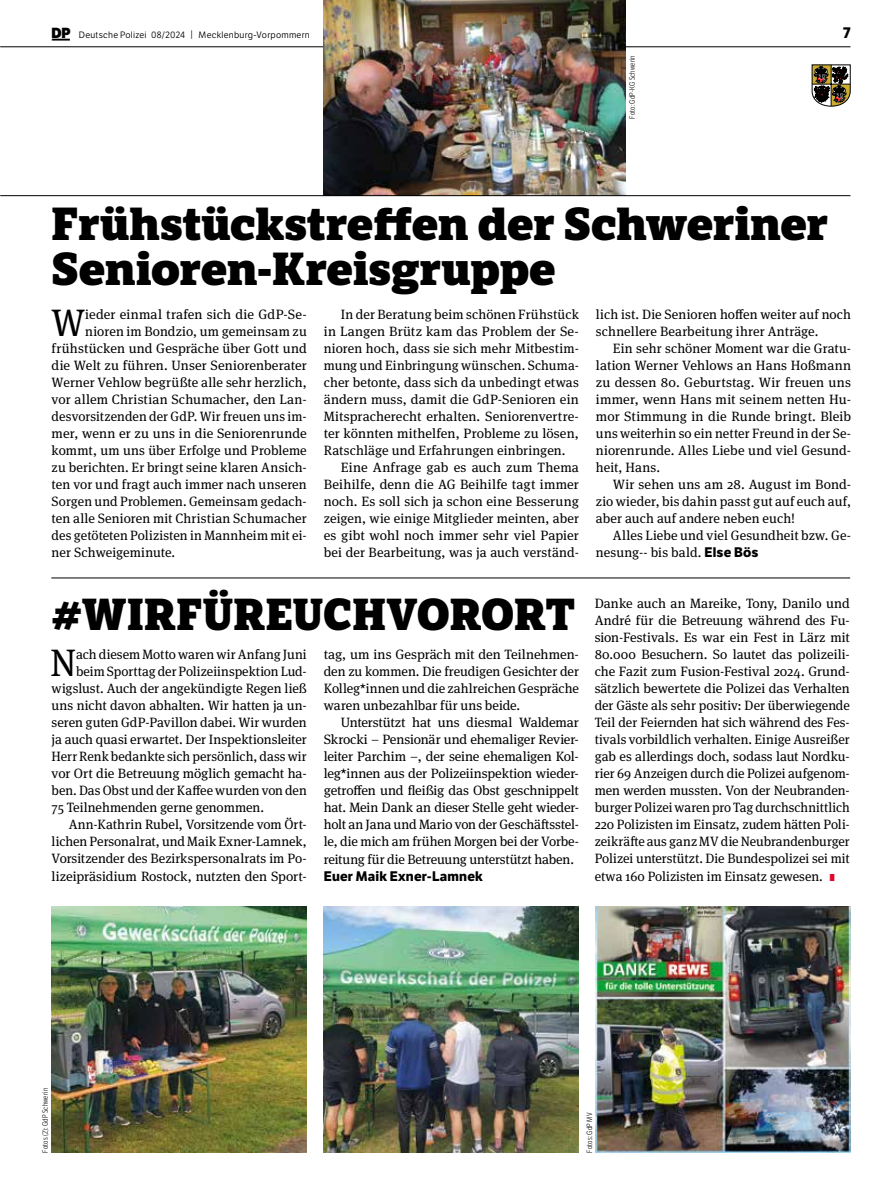
<style>
.page{position:relative;width:893px;height:1191px;background:#fff}
.page>*{position:absolute;margin:0;border:0;box-sizing:border-box;transform-origin:0 0}
.t1{font:800 45px/44.1px "LFT Etica Sheriff";letter-spacing:-.01em;color:#000}
.t2{font:800 43.5px "LFT Etica Sheriff";letter-spacing:.01em;color:#000}
.t3{font:38.25px "Meta Serif Pro";color:#000}
.t4{font:700 15px "LFT Etica";color:#000}
.t5{font:13.5px/17px "Meta Serif Pro";letter-spacing:.005em;color:#000;text-align:justify}
.t6{font:700 13.5px "LFT Etica";letter-spacing:.02em;color:#000}
.t7{font:9px "LFT Etica Bk";letter-spacing:.025em;color:#000}
.t8{font:300 7.5px "LFT Etica Condensed";letter-spacing:.02em;color:#000}
.s1{font-family:"LFT Etica XB";font-size:14.25px}
.s2{font-size:9.3px}
.s3{font-family:"LFT Etica";font-weight:700}
.s4{font-family:"LFT Etica XB";font-size:9.75px;color:#e40428}
</style>
<div class="page">
<hr style="left:0;top:47px;width:850px;height:1px;background:#000">
<svg style="left:52px;top:39px;width:18px;height:2px"></svg>
<svg style="left:812px;top:65px;width:38px;height:41px"></svg>
<img style="left:324px;top:0;width:301px;height:195px">
<img style="left:52px;top:906px;width:254px;height:246px">
<img style="left:323px;top:906px;width:255px;height:246px">
<img style="left:595px;top:906px;width:255px;height:246px">
<hr style="left:51px;top:577px;width:799px;height:1px;background:#000">
<hr style="left:0;top:195px;width:850px;height:1px;background:#000">
<p class="t7" style="left:52px;top:29px;width:260px"><span class="s1">DP</span> Deutsche Polizei 08/2024 <span class="s2">|</span> Mecklenburg-Vorpommern</p>
<p class="t4" style="left:843px;top:23px;width:9px">7</p>
<p class="t8" style="left:628px;top:119px;width:65px;rotate:-90deg">Foto: GdP-KG Schwerin</p>
<h1 class="t1" style="left:52px;top:203px;width:778px">Frühstückstreffen der Schweriner<br>Senioren-Kreisgruppe</h1>
<h3 class="t3" style="left:51px;top:295px;width:36px">W</h3>
<p class="t5" style="left:85px;top:305px;width:223px">ieder einmal trafen sich die GdP-Se-</p>
<p class="t5" style="left:341px;top:305px;width:240px">In der Beratung beim schönen Frühstück</p>
<p class="t5" style="left:324px;top:322px;width:257px">in Langen Brütz kam das Problem der Se-</p>
<p class="t5" style="left:324px;top:339px;width:257px">nioren hoch, dass sie sich mehr Mitbestim-</p>
<p class="t5" style="left:324px;top:356px;width:257px">mung und Einbringung wünschen. Schuma-</p>
<p class="t5" style="left:324px;top:373px;width:257px">cher betonte, dass sich da unbedingt etwas</p>
<p class="t5" style="left:324px;top:390px;width:257px">ändern muss, damit die GdP-Senioren ein</p>
<p class="t5" style="left:324px;top:407px;width:257px">Mitspracherecht erhalten. Seniorenvertre-</p>
<p class="t5" style="left:324px;top:424px;width:257px">ter könnten mithelfen, Probleme zu lösen,</p>
<p class="t5" style="left:324px;top:441px;width:243px">Ratschläge und Erfahrungen einbringen.</p>
<p class="t5" style="left:341px;top:458px;width:240px">Eine Anfrage gab es auch zum Thema</p>
<p class="t5" style="left:324px;top:475px;width:257px">Beihilfe, denn die AG Beihilfe tagt immer</p>
<p class="t5" style="left:324px;top:492px;width:257px">noch. Es soll sich ja schon eine Besserung</p>
<p class="t5" style="left:324px;top:509px;width:257px">zeigen, wie einige Mitglieder meinten, aber</p>
<p class="t5" style="left:324px;top:526px;width:257px">es gibt wohl noch immer sehr viel Papier</p>
<p class="t5" style="left:324px;top:543px;width:257px">bei der Bearbeitung, was ja auch verständ-</p>
<p class="t5" style="left:596px;top:305px;width:257px">lich ist. Die Senioren hoffen weiter auf noch schnellere Bearbeitung ihrer Anträge.</p>
<p class="t5" style="left:596px;top:339px;width:257px;text-indent:17px">Ein sehr schöner Moment war die Gratu&shy;lation Werner Vehlows an Hans Hoßmann zu dessen 80. Geburtstag. Wir freuen uns immer, wenn Hans mit seinem netten Hu&shy;mor Stimmung in die Runde bringt. Bleib uns weiterhin so ein netter Freund in der Se&shy;niorenrunde. Alles Liebe und viel Gesund&shy;heit, Hans.</p>
<p class="t5" style="left:596px;top:475px;width:257px;text-indent:17px">Wir sehen uns am 28. August im Bond&shy;zio wieder, bis dahin passt gut auf euch auf, aber auch auf andere neben euch!</p>
<p class="t5" style="left:596px;top:526px;width:257px;text-indent:17px">Alles Liebe und viel Gesundheit bzw. Ge&shy;nesung-- bis bald. <span class="s3">Else Bös</span></p>
<p class="t5" style="left:85px;top:322px;width:223px">nioren im Bondzio, um gemeinsam zu</p>
<p class="t5" style="left:52px;top:339px;width:257px">frühstücken und Gespräche über Gott und</p>
<p class="t5" style="left:52px;top:356px;width:257px">die Welt zu führen. Unser Seniorenberater</p>
<p class="t5" style="left:52px;top:373px;width:257px">Werner Vehlow begrüßte alle sehr herzlich,</p>
<p class="t5" style="left:52px;top:390px;width:257px">vor allem Christian Schumacher, den Lan-</p>
<p class="t5" style="left:52px;top:407px;width:257px">desvorsitzenden der GdP. Wir freuen uns im-</p>
<p class="t5" style="left:52px;top:424px;width:257px">mer, wenn er zu uns in die Seniorenrunde</p>
<p class="t5" style="left:52px;top:441px;width:257px">kommt, um uns über Erfolge und Probleme</p>
<p class="t5" style="left:52px;top:458px;width:257px">zu berichten. Er bringt seine klaren Ansich-</p>
<p class="t5" style="left:52px;top:475px;width:257px">ten vor und fragt auch immer nach unseren</p>
<p class="t5" style="left:52px;top:492px;width:257px">Sorgen und Problemen. Gemeinsam gedach-</p>
<p class="t5" style="left:52px;top:509px;width:257px">ten alle Senioren mit Christian Schumacher</p>
<p class="t5" style="left:52px;top:526px;width:257px">des getöteten Polizisten in Mannheim mit ei-</p>
<p class="t5" style="left:52px;top:543px;width:125px">ner Schweigeminute.</p>
<h2 class="t2" style="left:52px;top:587px;width:525px">#WIRFÜREUCHVORORT</h2>
<h3 class="t3" style="left:50px;top:635px;width:28px">N</h3>
<p class="t5" style="left:76px;top:645px;width:232px">ach diesem Motto waren wir Anfang Juni</p>
<p class="t5" style="left:324px;top:645px;width:257px">tag, um ins Gespräch mit den Teilnehmen&shy;den zu kommen. Die freudigen Gesichter der Kolleg*innen und die zahlreichen Gespräche waren unbezahlbar für uns beide.</p>
<p class="t5" style="left:324px;top:713px;width:257px;text-indent:17px">Unterstützt hat uns diesmal Waldemar Skrocki – Pensionär und ehemaliger Revier&shy;leiter Parchim –, der seine ehemaligen Kol&shy;leg*innen aus der Polizeiinspektion wieder&shy;getroffen und fleißig das Obst geschnippelt hat. Mein Dank an dieser Stelle geht wieder&shy;holt an Jana und Mario von der Geschäftsstel&shy;le, die mich am frühen Morgen bei der Vorbe&shy;reitung für die Betreuung unterstützt haben.</p>
<p class="t6" style="left:324px;top:867px;width:161px">Euer Maik Exner-Lamnek</p>
<p class="t5" style="left:76px;top:662px;width:232px">beim Sporttag der Polizeiinspektion Lud-</p>
<p class="t5" style="left:52px;top:679px;width:257px">wigslust. Auch der angekündigte Regen ließ</p>
<p class="t5" style="left:52px;top:696px;width:257px">uns nicht davon abhalten. Wir hatten ja un-</p>
<p class="t5" style="left:52px;top:713px;width:257px">seren guten GdP-Pavillon dabei. Wir wurden</p>
<p class="t5" style="left:52px;top:730px;width:257px">ja auch quasi erwartet. Der Inspektionsleiter</p>
<p class="t5" style="left:52px;top:747px;width:257px">Herr Renk bedankte sich persönlich, dass wir</p>
<p class="t5" style="left:52px;top:764px;width:257px">vor Ort die Betreuung möglich gemacht ha-</p>
<p class="t5" style="left:52px;top:781px;width:257px">ben. Das Obst und der Kaffee wurden von den</p>
<p class="t5" style="left:52px;top:798px;width:214px">75 Teilnehmenden gerne genommen.</p>
<p class="t5" style="left:69px;top:815px;width:240px">Ann-Kathrin Rubel, Vorsitzende vom Ört-</p>
<p class="t5" style="left:52px;top:832px;width:257px">lichen Personalrat, und Maik Exner-Lamnek,</p>
<p class="t5" style="left:52px;top:849px;width:257px">Vorsitzender des Bezirkspersonalrats im Po-</p>
<p class="t5" style="left:52px;top:866px;width:257px">lizeipräsidium Rostock, nutzten den Sport-</p>
<p class="t5" style="left:595px;top:594px;width:257px">Danke auch an Mareike, Tony, Danilo und André für die Betreuung während des Fu&shy;sion-Festivals. Es war ein Fest in Lärz mit 80.000 Besuchern. So lautet das polizeili&shy;che Fazit zum Fusion-Festival 2024. Grund&shy;sätzlich bewertete die Polizei das Verhalten der Gäste als sehr positiv: Der überwiegende Teil der Feiernden hat sich während des Fes&shy;tivals vorbildlich verhalten. Einige Ausreißer gab es allerdings doch, sodass laut Nordku&shy;rier 69 Anzeigen durch die Polizei aufgenom&shy;men werden mussten. Von der Neubranden&shy;burger Polizei waren pro Tag durchschnittlich 220 Polizisten im Einsatz, zudem hätten Poli&shy;zeikräfte aus ganz MV die Neubrandenburger Polizei unterstützt. Die Bundespolizei sei mit etwa 160 Polizisten im Einsatz gewesen. <span class="s4">I</span></p>
<p class="t8" style="left:41px;top:1152px;width:66px;rotate:-90deg">Fotos (2): GdP Schwerin</p>
<p class="t8" style="left:585px;top:1152px;width:41px;rotate:-90deg">Fotos: GdP MV</p>
</div>
